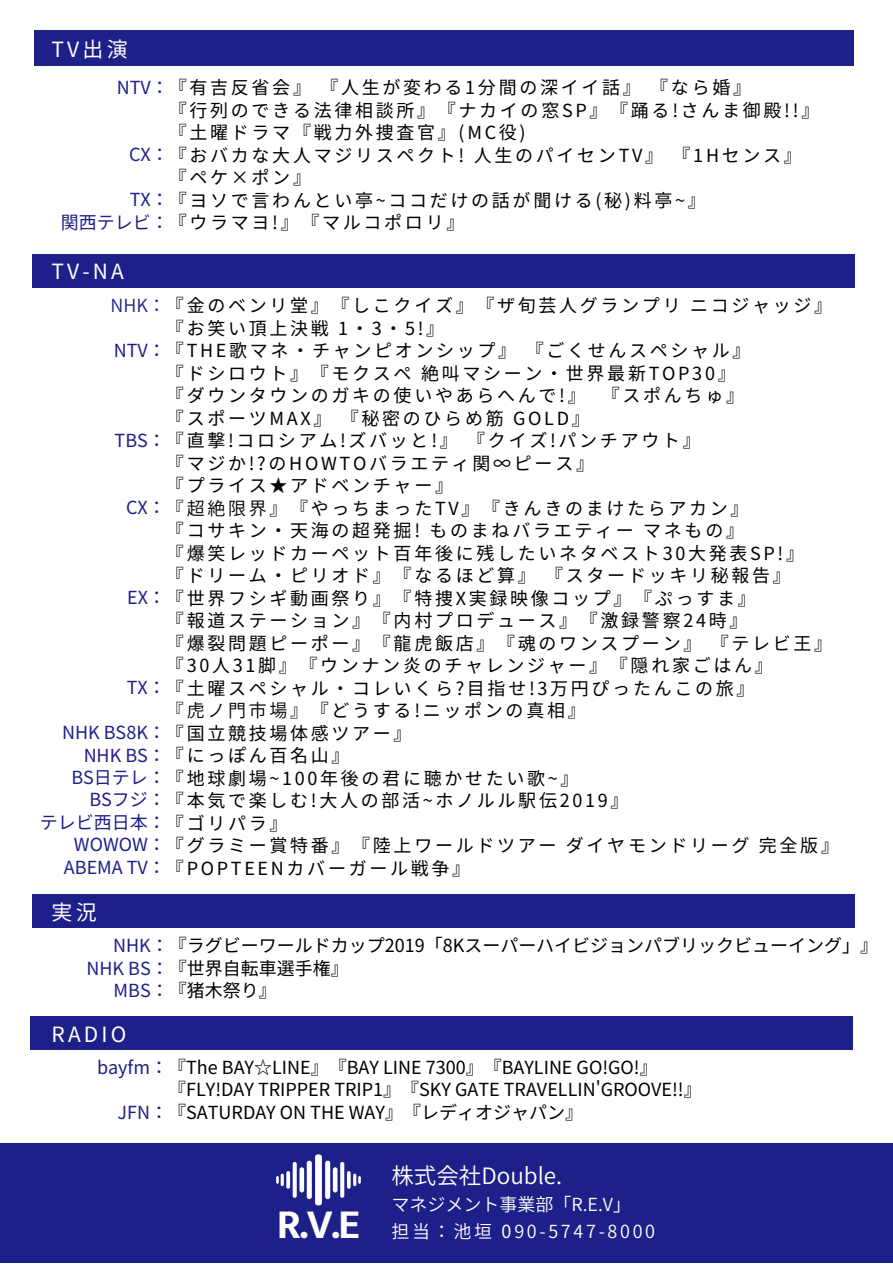
<style>
.page{position:relative;width:893px;height:1264px;background:#fff}
.page>*{position:absolute;margin:0;border:0;box-sizing:border-box;transform-origin:0 0}
.t1{font:700 42.3px "Mukta Mahee";color:#fff}
.t2{font:22.5px "Source Han Sans JP";color:#fff}
.t3{font:21px "Source Han Sans JP";letter-spacing:.15em;color:#fff}
.t4{font:18px/22.5px "Source Han Sans JP";letter-spacing:.15em;color:#000}
.t5{font:18px "Source Han Sans JP";color:#000}
.t6{font:18px "Source Han Sans JP";letter-spacing:.15em;color:#fff}
.t7{font:18px "Source Han Sans JP";color:#fff}
.s1{color:#1d2088}
.s2{font-style:inherit}
</style>
<div class="page">
<div style="left:0;top:1143px;width:892px;height:119px;background:#1d2088"></div>
<div style="left:34px;top:31px;width:819px;height:35px;background:#1d2088"></div>
<div style="left:32px;top:254px;width:823px;height:34px;background:#1d2088"></div>
<div style="left:315px;top:1154px;width:7px;height:50px;background:#fff;border-radius:2px"></div>
<div style="left:325px;top:1160px;width:5px;height:39px;background:#fff;border-radius:2px"></div>
<hr style="left:333px;top:1167px;width:4px;height:25px;background:#fff;border-radius:2px">
<svg style="left:340px;top:1161px;width:4px;height:36px"></svg>
<hr style="left:347px;top:1170px;width:3px;height:18px;background:#fff;border-radius:2px">
<svg style="left:353px;top:1173px;width:7px;height:13px"></svg>
<div style="left:307px;top:1160px;width:5px;height:39px;background:#fff;border-radius:2px"></div>
<div style="left:299px;top:1167px;width:5px;height:25px;background:#fff;border-radius:2px"></div>
<svg style="left:293px;top:1161px;width:4px;height:36px"></svg>
<svg style="left:286px;top:1170px;width:4px;height:18px"></svg>
<svg style="left:280px;top:1173px;width:4px;height:13px"></svg>
<svg style="left:276px;top:1176px;width:3px;height:7px"></svg>
<div style="left:32px;top:894px;width:823px;height:34px;background:#1d2088"></div>
<div style="left:30px;top:1016px;width:823px;height:34px;background:#1d2088"></div>
<p class="t3" style="left:52px;top:33px;width:78px">TV出演</p>
<p class="t4" style="left:117px;top:75px;width:635px"><span class="s1">NTV：</span>『有吉反省会』『人生が変わる1分間の深イイ話』『なら婚』</p>
<p class="t4" style="left:169px;top:98px;width:652px">『行列ので きる法律相談所』『ナカイの窓SP』『踊る!さんま御殿!!』</p>
<p class="t4" style="left:169px;top:120px;width:358px"><span class="s2">『</span>土曜ド ラマ『戦力外捜査官』(MC役)</p>
<p class="t4" style="left:169px;top:165px;width:144px">『ペケ×ポ ン』</p>
<p class="t4" style="left:129px;top:143px;width:674px"><span class="s1">CX：</span>『おバカな大人マジ リスペクト! 人生のパイセンTV』『1Hセンス』</p>
<p class="t4" style="left:130px;top:188px;width:577px"><span class="s1">TX：</span>『ヨソで言わんとい亭~ココだけの話が聞ける(秘)料亭~』</p>
<p class="t4" style="left:61px;top:210px;width:405px"><span class="s1">関西テレビ ：</span>『ウラマヨ!』『マルコポロリ』</p>
<p class="t3" style="left:52px;top:255px;width:74px">TV-NA</p>
<p class="t4" style="left:166px;top:294px;width:667px;text-indent:-55px"><span class="s1">NHK：</span>『金のベンリ堂』『しこクイズ』『ザ旬芸人グランプリニコジャッジ』『お笑い頂上決戦 1・3・5!』</p>
<p class="t4" style="left:114px;top:338px;width:638px"><span class="s1">NTV：</span>『THE歌マネ・チャンピオンシップ』『ごくせんスペシャル』</p>
<p class="t4" style="left:166px;top:361px;width:571px">『ド シロウト』『モクスペ 絶叫マシーン・世界最新TOP30』</p>
<p class="t4" style="left:166px;top:383px;width:579px">『ダウンタウンのガキの使いやあらへんで!』 『スポんちゅ』</p>
<p class="t4" style="left:166px;top:406px;width:425px">『スポ ーツMAX』『秘密のひらめ筋 GOLD』</p>
<p class="t4" style="left:115px;top:428px;width:587px"><span class="s1">TBS：</span>『直撃!コロシアム!ズバ ッと!』『クイズ!パンチアウト』</p>
<p class="t4" style="left:166px;top:451px;width:429px">『マジか!?のHOWTOバ ラエティ関∞ピース』</p>
<p class="t4" style="left:166px;top:473px;width:288px">『プライス★アドベンチャー』</p>
<p class="t4" style="left:126px;top:496px;width:624px"><span class="s1">CX：</span><span class="s2">『超絶限界』</span>『やっちまったTV』『きんきのまけたらアカン』</p>
<p class="t4" style="left:166px;top:518px;width:579px">『コサキン・天海の超発掘! ものまねバラエティーマネもの』</p>
<p class="t4" style="left:166px;top:541px;width:639px">『爆笑レッド カーペ ット百年後に残したいネタベスト30大発表SP!』『ド リーム・ピリオド』『なるほど算』『スタード ッキリ秘報告』</p>
<p class="t4" style="left:127px;top:586px;width:630px"><span class="s1">EX：</span>『世界フシギ動画祭り』『特捜X実録映像コップ』『ぷ っすま』</p>
<p class="t4" style="left:166px;top:608px;width:583px">『報道ステーション』『内村プロデ ュース』『激録警察24時』</p>
<p class="t4" style="left:166px;top:631px;width:667px">『爆裂問題ピ ーポ ー』『龍虎飯店』『魂のワンスプーン』『テレビ王』『30人31脚』『ウンナン炎のチャレンジ ャー』『隠れ家ごはん』</p>
<p class="t4" style="left:127px;top:676px;width:629px"><span class="s1">TX：</span>『土曜スペシャル・コレいくら?目指せ!3万円ぴったんこの旅』</p>
<p class="t4" style="left:166px;top:698px;width:421px"><span class="s2">『虎ノ門市場』</span>『どうする!ニッポンの真相』</p>
<p class="t4" style="left:62px;top:721px;width:351px"><span class="s1">NHK BS8K：</span>『国立競技場体感ツアー』</p>
<p class="t4" style="left:84px;top:743px;width:267px"><span class="s1">NHK BS：</span>『にっぽん百名山』</p>
<p class="t4" style="left:71px;top:766px;width:508px"><span class="s1">BS日テレ：</span>『地球劇場~100年後の君に聴かせたい歌~』</p>
<p class="t4" style="left:89px;top:788px;width:540px"><span class="s1">BSフジ：</span>『本気で楽しむ!大人の部活~ホノルル駅伝2019』</p>
<p class="t4" style="left:40px;top:811px;width:249px"><span class="s1">テレビ西日本：</span>『ゴ リパラ』</p>
<p class="t4" style="left:74px;top:833px;width:766px"><span class="s1">WOWOW：</span>『グラミー賞特番』『陸上ワールド ツアーダイヤモンド リーグ 完全版』</p>
<p class="t4" style="left:64px;top:856px;width:407px"><span class="s1">ABEMA TV：</span>『POPTEENカバーガール戦争』</p>
<p class="t3" style="left:52px;top:895px;width:47px">実況</p>
<p class="t5" style="left:113px;top:931px;width:766px"><span class="s1">NHK：</span>『ラグビーワールドカップ2019「8Kスーパーハイビジョンパブリックビューイング」』</p>
<p class="t5" style="left:86px;top:953px;width:264px"><span class="s1">NHK BS：</span>『世界自転車選手権』</p>
<p class="t4" style="left:114px;top:978px;width:165px"><span class="s1">MBS：</span>『猪木祭り』</p>
<p class="t3" style="left:52px;top:1017px;width:76px">RADIO</p>
<p class="t5" style="left:97px;top:1053px;width:562px"><span class="s1">bayfm：</span>『The BAY☆LINE』『BAY LINE 7300』『BAYLINE GO!GO!』</p>
<p class="t5" style="left:168px;top:1075px;width:535px">『FLY!DAY TRIPPER TRIP1』『SKY GATE TRAVELLIN'GROOVE!!』</p>
<p class="t5" style="left:118px;top:1097px;width:467px"><span class="s1">JFN：</span>『SATURDAY ON THE WAY』『レディオジャパン』</p>
<p class="t1" style="left:277px;top:1198px;width:85px">R.V.E</p>
<p class="t2" style="left:391px;top:1158px;width:172px">株式会社Double.</p>
<p class="t7" style="left:391px;top:1190px;width:241px">マネジメント事業部「R.E.V」</p>
<p class="t6" style="left:391px;top:1217px;width:265px">担当：池垣 <span class="s2">0</span>90-5747-8000</p>
</div>
